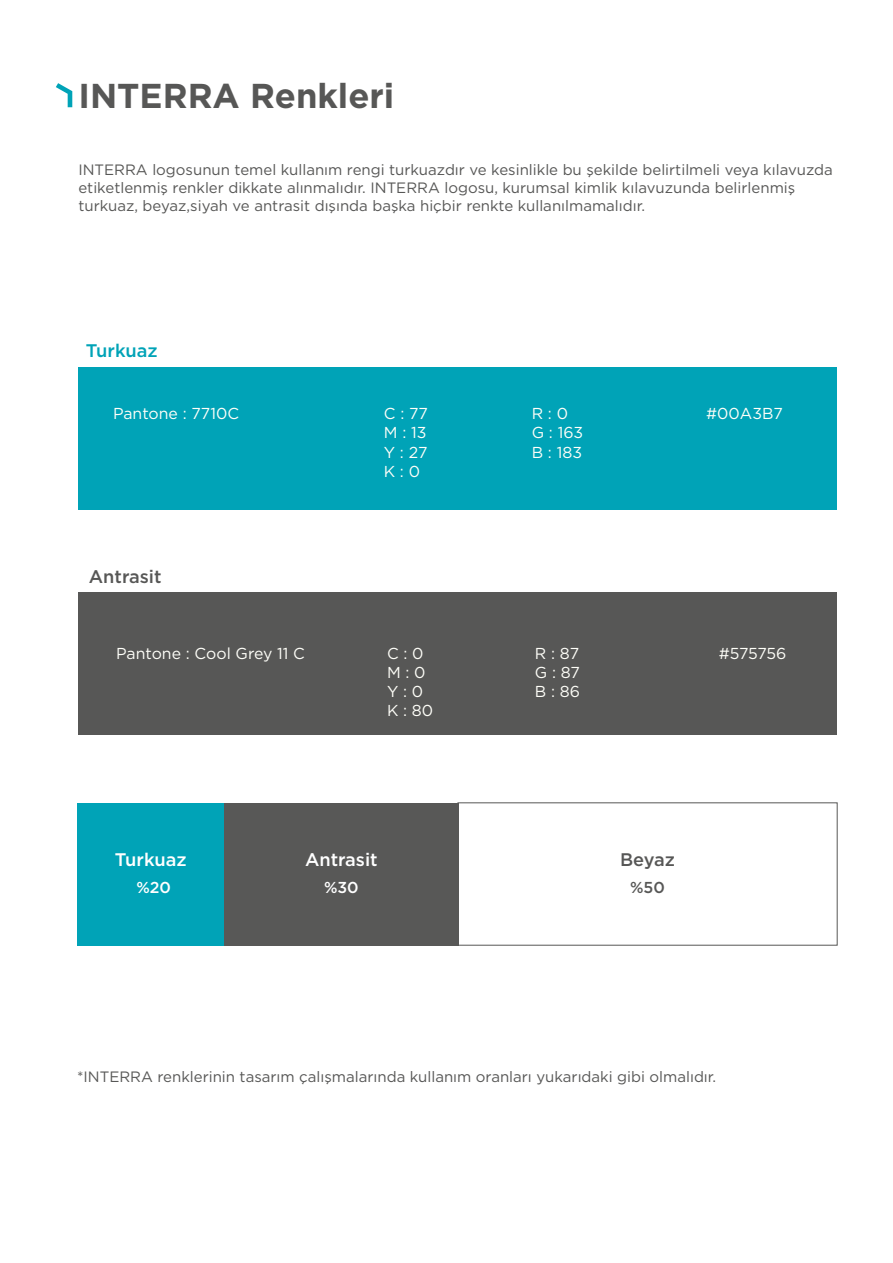
<style>
.page{position:relative;width:893px;height:1263px;background:#fff}
.page>*{position:absolute;margin:0;border:0;box-sizing:border-box;transform-origin:0 0}
.t1{font:700 34.5px "Gotham";color:#575756}
.t2{font:500 18.15px "Gotham";color:#fff}
.t3{font:500 18.15px "Gotham";color:#575756}
.t4{font:500 18.15px "Gotham";color:#00a3b7}
.t5{font:15.9px/19px "Gotham";color:#fffff9;text-align:justify}
.t6{font:500 15.9px "Gotham";color:#fff}
.t7{font:500 15.9px "Gotham";color:#575756}
.t8{font:15px/18px "Gotham";color:#575756}
</style>
<div class="page">
<div style="left:79px;top:367px;width:758px;height:142px;background:#00a3b7"></div>
<div style="left:79px;top:593px;width:758px;height:142px;background:#575756"></div>
<div style="left:77px;top:803px;width:147px;height:142px;background:#00a3b7"></div>
<div style="left:224px;top:803px;width:234px;height:142px;background:#585857"></div>
<svg style="left:56px;top:83px;width:16px;height:24px"></svg>
<h1 class="t1" style="left:78px;top:73px;width:317px">INTERRA Renkleri</h1>
<p class="t8" style="left:78px;top:160px;width:756px">INTERRA logosunun temel kullanım rengi turkuazdır ve kesinlikle bu şekilde belirtilmeli veya kılavuzda etiketlenmiş renkler dikkate alınmalıdır. INTERRA logosu, kurumsal kimlik kılavuzunda belirlenmiş turkuaz, beyaz,siyah ve antrasit dışında başka hiçbir renkte kullanılmamalıdır.</p>
<p class="t4" style="left:86px;top:339px;width:73px">Turkuaz</p>
<p class="t5" style="left:113px;top:404px;width:128px">Pantone : 7710C</p>
<p class="t5" style="left:532px;top:404px;width:53px;text-align:left">R : 0<br>G : 163<br>B : 183</p>
<p class="t5" style="left:706px;top:404px;width:78px">#00A3B7</p>
<p class="t5" style="left:384px;top:404px;width:46px">C : 77<br>M : 13<br>Y : 27<br>K : 0</p>
<p class="t3" style="left:89px;top:564px;width:74px">Antrasit</p>
<p class="t5" style="left:116px;top:643px;width:190px">Pantone : Cool Grey 11 C</p>
<p class="t5" style="left:535px;top:643px;width:47px">R : 87<br>G : 87<br>B : 86</p>
<p class="t5" style="left:719px;top:643px;width:69px">#575756</p>
<p class="t5" style="left:387px;top:643px;width:48px;text-align:left">C : 0<br>M : 0<br>Y : 0<br>K : 80</p>
<p class="t2" style="left:115px;top:848px;width:73px">Turkuaz</p>
<p class="t6" style="left:136px;top:877px;width:36px">%20</p>
<p class="t2" style="left:305px;top:848px;width:74px">Antrasit</p>
<p class="t6" style="left:324px;top:877px;width:36px">%30</p>
<p class="t3" style="left:620px;top:848px;width:56px">Beyaz</p>
<p class="t7" style="left:630px;top:877px;width:36px">%50</p>
<p class="t8" style="left:77px;top:1067px;width:641px">*INTERRA renklerinin tasarım çalışmalarında kullanım oranları yukarıdaki gibi olmalıdır.</p>
</div>
